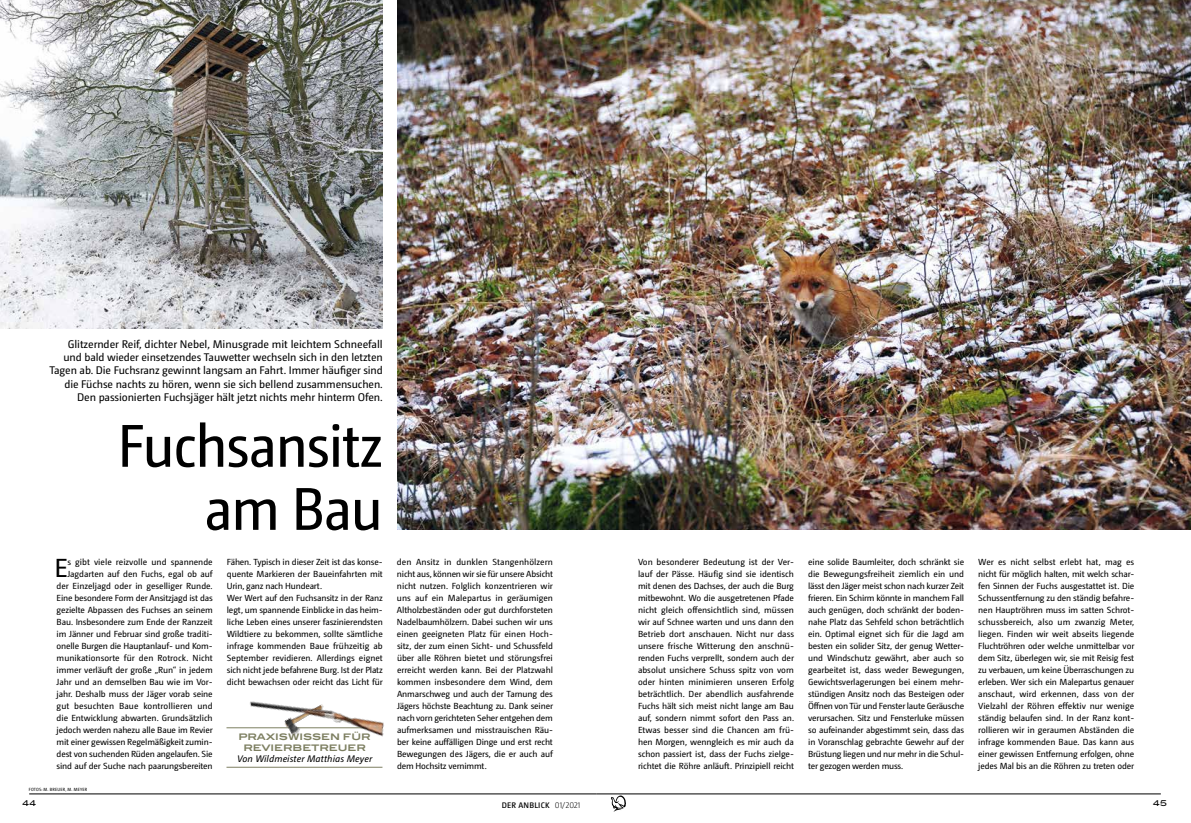
<style>
.page{position:relative;width:1191px;height:823px;background:#fff}
.page>*{position:absolute;margin:0;border:0;box-sizing:border-box;transform-origin:0 0}
.t1{font:60px/63px "Camingo Dos Pro S Cd";letter-spacing:-.02em;color:#000;text-align:right}
.t2{font:26.1px "Camingo Dos Pro";color:#000}
.t3{font:11px/13.2px "Camingo Dos Pro";letter-spacing:-.01em;color:#000;text-align:right}
.t4{font:italic 9.5px "Camingo Dos Pro";letter-spacing:.01em;color:#000}
.t5{font:700 9px/10.8px "Blair ITC";color:#7d7f61;text-align:center}
.t6{font:8.8px/12px "Camingo Dos Pro";letter-spacing:-.015em;color:#000;text-align:justify}
.t7{font:600 8px "Camingo Dos Pro";letter-spacing:.025em;color:#000}
.t8{font:500 8px "Blair ITC";color:#000}
.t9{font:4.5px "Camingo Dos Pro S Cd";letter-spacing:.045em;color:#000}
.s1{font-weight:300}
</style>
<div class="page">
<hr style="left:596px;top:793px;width:564px;height:1px;background:#000">
<hr style="left:29px;top:793px;width:567px;height:1px;background:#000">
<svg style="left:611px;top:795px;width:15px;height:16px"></svg>
<hr style="left:226px;top:726px;width:157px;height:1px;background:#7d7f61">
<img style="left:245px;top:701px;width:139px;height:66px">
<hr style="left:226px;top:766px;width:156px;height:1px;background:#7d7f61">
<img style="left:397px;top:0;width:794px;height:529px">
<img style="left:0;top:0;width:383px;height:328px">
<p class="t3" style="left:50px;top:337px;width:335px">Glitzernder Reif, dichter Nebel, Minusgrade mit leichtem Schneefall und bald wieder einsetzendes Tauwetter wechseln sich in den letzten Tagen ab. Die Fuchsranz gewinnt langsam an Fahrt. Immer häufiger sind die Füchse nachts zu hören, wenn sie sich bellend zusammensuchen.<br>Den passionierten Fuchsjäger hält jetzt nichts mehr hinterm Ofen.</p>
<h1 class="t1" style="left:118px;top:414px;width:267px">Fuchsansitz am Bau</h1>
<p class="t6" style="left:57px;top:555px;width:158px;text-align:right">s gibt viele reizvolle und spannende Jagdarten auf den Fuchs, egal ob auf der Einzeljagd oder in geselliger Runde.<br>Eine besondere Form der Ansitzjagd ist das gezielte Abpassen des Fuchses an seinem Bau. Insbesondere zum Ende der Ranzzeit im Jänner und Februar sind große traditi&shy;onelle Burgen die Hauptanlauf- und Kom&shy;munikationsorte für den Rotrock. Nicht immer verläuft der große „Run“ in jedem Jahr und an demselben Bau wie im Vor&shy;jahr. Deshalb muss der Jäger vorab seine gut besuchten Baue kontrollieren und die Entwicklung abwarten. Grundsätzlich jedoch werden nahezu alle Baue im Revier mit einer gewissen Regelmäßigkeit zumin&shy;dest von suchenden Rüden angelaufen. Sie sind auf der Suche nach paarungsbereiten</p>
<h2 class="t2" style="left:54px;top:552px;width:15px">E</h2>
<p class="t9" style="left:29px;top:786px;width:60px">FOTOS: M. BREUER, M. MEYER</p>
<p class="t6" style="left:227px;top:555px;width:157px;text-align:left">Fähen. Typisch in dieser Zeit ist das konse&shy;quente Markieren der Baueinfahrten mit Urin, ganz nach Hundeart.<br>Wer Wert auf den Fuchsansitz in der Ranz legt, um spannende Einblicke in das heim&shy;liche Leben eines unserer faszinierendsten Wildtiere zu bekommen, sollte sämtliche infrage kommenden Baue frühzeitig ab September revidieren. Allerdings eignet sich nicht jede befahrene Burg. Ist der Platz dicht bewachsen oder reicht das Licht für</p>
<p class="t6" style="left:397px;top:555px;width:157px">den Ansitz in dunklen Stangenhölzern nicht aus, können wir sie für unsere Absicht nicht nutzen. Folglich konzentrieren wir uns auf ein Malepartus in geräumigen Altholzbeständen oder gut durchforsteten Nadelbaumhölzern. Dabei suchen wir uns einen geeigneten Platz für einen Hoch&shy;sitz, der zum einen Sicht- und Schussfeld über alle Röhren bietet und störungsfrei erreicht werden kann. Bei der Platzwahl kommen insbesondere dem Wind, dem Anmarschweg und auch der Tarnung des Jägers höchste Beachtung zu. Dank seiner nach vorn gerichteten Seher entgehen dem aufmerksamen und misstrauischen Räu&shy;ber keine auffälligen Dinge und erst recht Bewegungen des Jägers, die er auch auf dem Hochsitz vernimmt.</p>
<p class="t6" style="left:638px;top:555px;width:157px">Von besonderer Bedeutung ist der Ver&shy;lauf der Pässe. Häufig sind sie identisch mit denen des Dachses, der auch die Burg mitbewohnt. Wo die ausgetretenen Pfade nicht gleich offensichtlich sind, müssen wir auf Schnee warten und uns dann den Betrieb dort anschauen. Nicht nur dass unsere frische Witterung den anschnü&shy;renden Fuchs verprellt, sondern auch der absolut unsichere Schuss spitz von vorn oder hinten minimieren unseren Erfolg beträchtlich. Der abendlich ausfahrende Fuchs hält sich meist nicht lange am Bau auf, sondern nimmt sofort den Pass an.<br>Etwas besser sind die Chancen am frü&shy;hen Morgen, wenngleich es mir auch da schon passiert ist, dass der Fuchs zielge&shy;richtet die Röhre anläuft. Prinzipiell reicht</p>
<p class="t6" style="left:808px;top:555px;width:158px">eine solide Baumleiter, doch schränkt sie die Bewegungsfreiheit ziemlich ein und lässt den Jäger meist schon nach kurzer Zeit frieren. Ein Schirm könnte in manchem Fall auch genügen, doch schränkt der boden&shy;nahe Platz das Sehfeld schon beträchtlich ein. Optimal eignet sich für die Jagd am besten ein solider Sitz, der genug Wetter&shy;und Windschutz gewährt, aber auch so gearbeitet ist, dass weder Bewegungen, Gewichtsverlagerungen bei einem mehr&shy;stündigen Ansitz noch das Besteigen oder Öffnen von Tür und Fenster laute Geräusche verursachen. Sitz und Fensterluke müssen so aufeinander abgestimmt sein, dass das in Voranschlag gebrachte Gewehr auf der Brüstung liegen und nur mehr in die Schul&shy;ter gezogen werden muss.</p>
<p class="t6" style="left:978px;top:555px;width:157px">Wer es nicht selbst erlebt hat, mag es nicht für möglich halten, mit welch schar&shy;fen Sinnen der Fuchs ausgestattet ist. Die Schussentfernung zu den ständig befahre&shy;nen Hauptröhren muss im satten Schrot&shy;schussbereich, also um zwanzig Meter, liegen. Finden wir weit abseits liegende Fluchtröhren oder welche unmittelbar vor dem Sitz, überlegen wir, sie mit Reisig fest zu verbauen, um keine Überraschungen zu erleben. Wer sich ein Malepartus genauer anschaut, wird erkennen, dass von der Vielzahl der Röhren effektiv nur wenige ständig belaufen sind. In der Ranz kont&shy;rollieren wir in geraumen Abständen die infrage kommenden Baue. Das kann aus einer gewissen Entfernung erfolgen, ohne jedes Mal bis an die Röhren zu treten oder</p>
<p class="t5" style="left:239px;top:730px;width:134px">PRAXISWISSEN FÜR<br>REVIERBETREUER</p>
<p class="t4" style="left:237px;top:752px;width:137px">Von Wildmeister Matthias Meyer</p>
<p class="t8" style="left:23px;top:798px;width:15px">44</p>
<p class="t7" style="left:502px;top:799px;width:80px">DER ANBLICK <span class="s1">01/2021</span></p>
<p class="t8" style="left:1153px;top:798px;width:15px">45</p>
</div>
